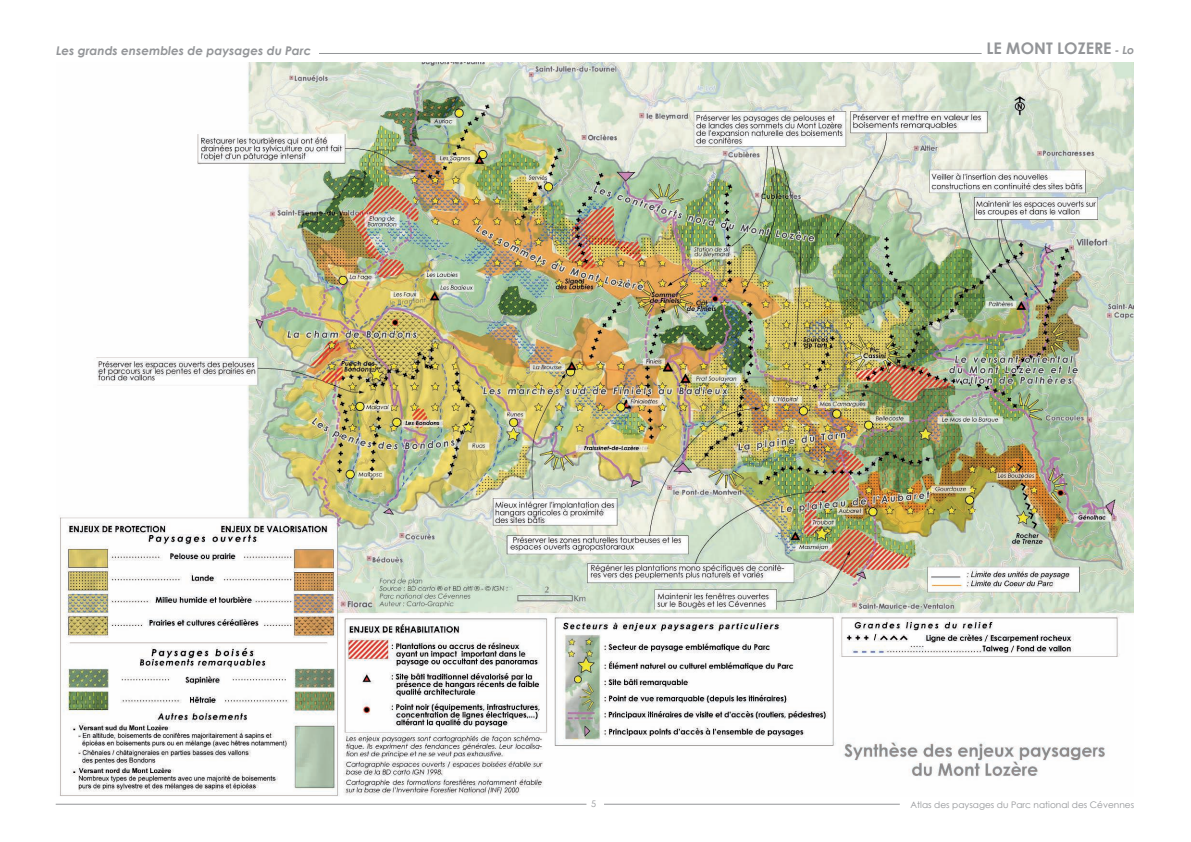
<style>
.page{position:relative;width:1191px;height:842px;background:#fff}
.page>*{position:absolute;margin:0;border:0;box-sizing:border-box;transform-origin:0 0}
.t1{font:700 16px "Century Gothic";color:#939598}
.t2{font:italic 700 12px "Century Gothic";color:#939598}
.t3{font:9px "Century Gothic";color:#939598}
.s1{font-style:italic;font-size:11px}
</style>
<div class="page">
<hr style="left:604px;top:804px;width:295px;height:1px;background:#939598">
<hr style="left:56px;top:804px;width:530px;height:1px;background:#939598">
<hr style="left:319px;top:53px;width:662px;height:1px;background:#939598">
<img style="left:60px;top:62px;width:1073px;height:734px">
<h2 class="t2" style="left:56px;top:45px;width:257px">Les grands ensembles de paysages du Parc</h2>
<h1 class="t1" style="left:986px;top:41px;width:149px">LE MONT LOZERE <span class="s1">- Lo</span></h1>
<p class="t3" style="left:591px;top:800px;width:6px">5</p>
<p class="t3" style="left:910px;top:801px;width:225px">Atlas des paysages du Parc national des Cévennes</p>
</div>
